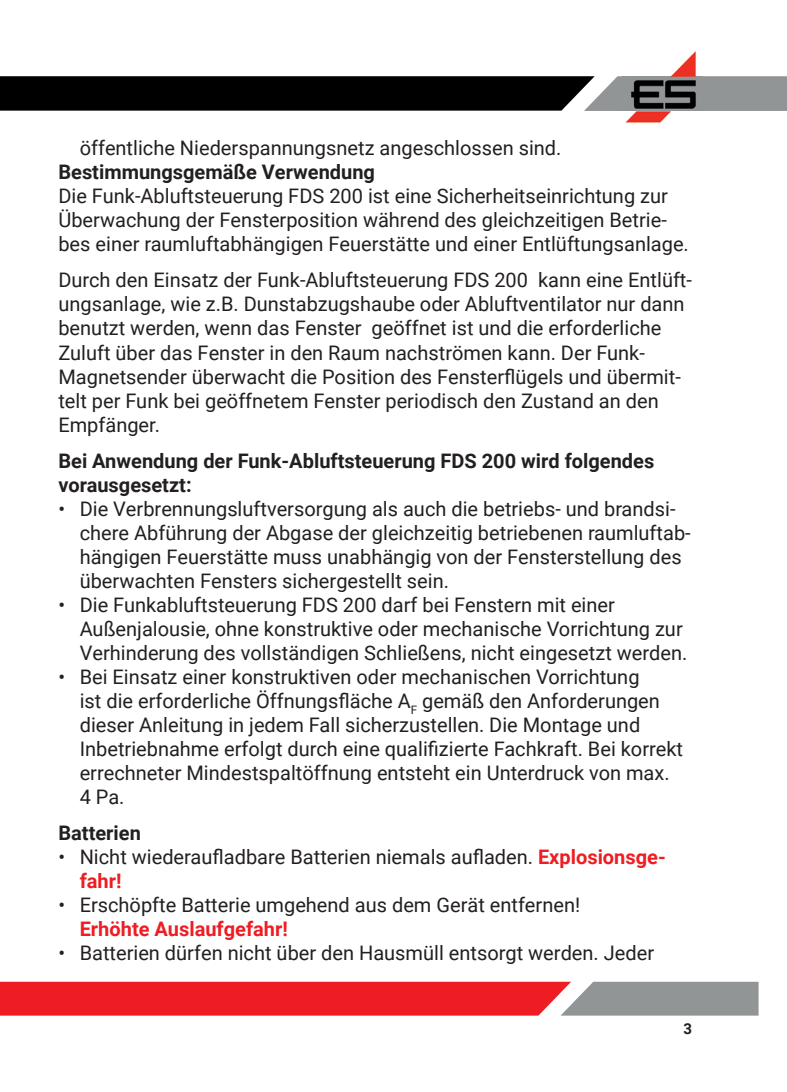
<style>
.page{position:relative;width:787px;height:1092px;background:#fff}
.page>*{position:absolute;margin:0;border:0;box-sizing:border-box;transform-origin:0 0}
.t1{font:20px/24px "Roboto";color:#231f20}
.t2{font:700 20px/24px "Roboto";color:#231f20}
.t3{font:700 20px "Roboto";color:#ee1d23}
.t4{font:700 15px "Roboto";color:#231f20}
.s1{font-weight:700;color:#ee1d23}
</style>
<div class="page">
<svg style="left:0;top:76px;width:787px;height:35px;background:#212222"></svg>
<img style="left:625px;top:51px;width:71px;height:72px">
<img style="left:622px;top:76px;width:80px;height:35px">
<svg style="left:0;top:981px;width:758px;height:34px;background:#d94448"></svg>
<p class="t1" style="left:80px;top:135px;width:483px">öffentliche Niederspannungsnetz angeschlossen sind.</p>
<p class="t2" style="left:58px;top:159px;width:318px">Bestimmungsgemäße Verwendung</p>
<p class="t1" style="left:58px;top:183px;width:632px">Die Funk-Abluftsteuerung FDS 200 ist eine Sicherheitseinrichtung zur<br>Überwachung der Fensterposition während des gleichzeitigen Betrie&shy;bes einer raumluftabhängigen Feuerstätte und einer Entlüftungsanlage.</p>
<p class="t1" style="left:58px;top:267px;width:635px">Durch den Einsatz der Funk-Abluftsteuerung FDS 200 kann eine Entlüft&shy;ungsanlage, wie z.B. Dunstabzugshaube oder Abluftventilator nur dann benutzt werden, wenn das Fenster geöffnet ist und die erforderliche Zuluft über das Fenster in den Raum nachströmen kann. Der Funk-Magnetsender überwacht die Position des Fensterflügels und übermit&shy;telt per Funk bei geöffnetem Fenster periodisch den Zustand an den Empfänger.</p>
<p class="t2" style="left:58px;top:447px;width:597px">Bei Anwendung der Funk-Abluftsteuerung FDS 200 wird folgendes vorausgesetzt:</p>
<p class="t1" style="left:58px;top:495px;width:618px">ꞏ Die Verbrennungsluftversorgung als auch die betriebs- und brandsi-</p>
<p class="t1" style="left:80px;top:519px;width:612px">chere Abführung der Abgase der gleichzeitig betriebenen raumluftab-</p>
<p class="t1" style="left:80px;top:543px;width:603px">hängigen Feuerstätte muss unabhängig von der Fensterstellung des</p>
<p class="t1" style="left:80px;top:567px;width:371px">überwachten Fensters sichergestellt sein.</p>
<p class="t1" style="left:58px;top:591px;width:558px">ꞏ Die Funkabluftsteuerung FDS 200 darf bei Fenstern mit einer</p>
<p class="t1" style="left:80px;top:615px;width:604px">Außenjalousie, ohne konstruktive oder mechanische Vorrichtung zur</p>
<p class="t1" style="left:80px;top:639px;width:609px">Verhinderung des vollständigen Schließens, nicht eingesetzt werden.</p>
<p class="t1" style="left:58px;top:663px;width:582px">ꞏ Bei Einsatz einer konstruktiven oder mechanischen Vorrichtung</p>
<p class="t1" style="left:80px;top:687px;width:581px">ist die erforderliche Öffnungsfläche A<sub>F</sub> gemäß den Anforderungen</p>
<p class="t1" style="left:80px;top:711px;width:562px">dieser Anleitung in jedem Fall sicherzustellen. Die Montage und</p>
<p class="t1" style="left:80px;top:735px;width:605px">Inbetriebnahme erfolgt durch eine qualifizierte Fachkraft. Bei korrekt</p>
<p class="t1" style="left:80px;top:759px;width:591px">errechneter Mindestspaltöffnung entsteht ein Unterdruck von max.</p>
<p class="t1" style="left:80px;top:783px;width:46px">4 Pa.</p>
<p class="t2" style="left:58px;top:819px;width:84px">Batterien</p>
<p class="t1" style="left:58px;top:843px;width:609px">ꞏ Nicht wiederaufladbare Batterien niemals aufladen. <span class="s1">Explosionsge-</span></p>
<p class="t3" style="left:80px;top:866px;width:43px">fahr!</p>
<p class="t1" style="left:58px;top:891px;width:523px">ꞏ Erschöpfte Batterie umgehend aus dem Gerät entfernen!</p>
<p class="t3" style="left:80px;top:914px;width:210px">Erhöhte Auslaufgefahr!</p>
<p class="t1" style="left:58px;top:939px;width:597px">ꞏ Batterien dürfen nicht über den Hausmüll entsorgt werden. Jeder</p>
<p class="t4" style="left:683px;top:1018px;width:10px">3</p>
</div>
